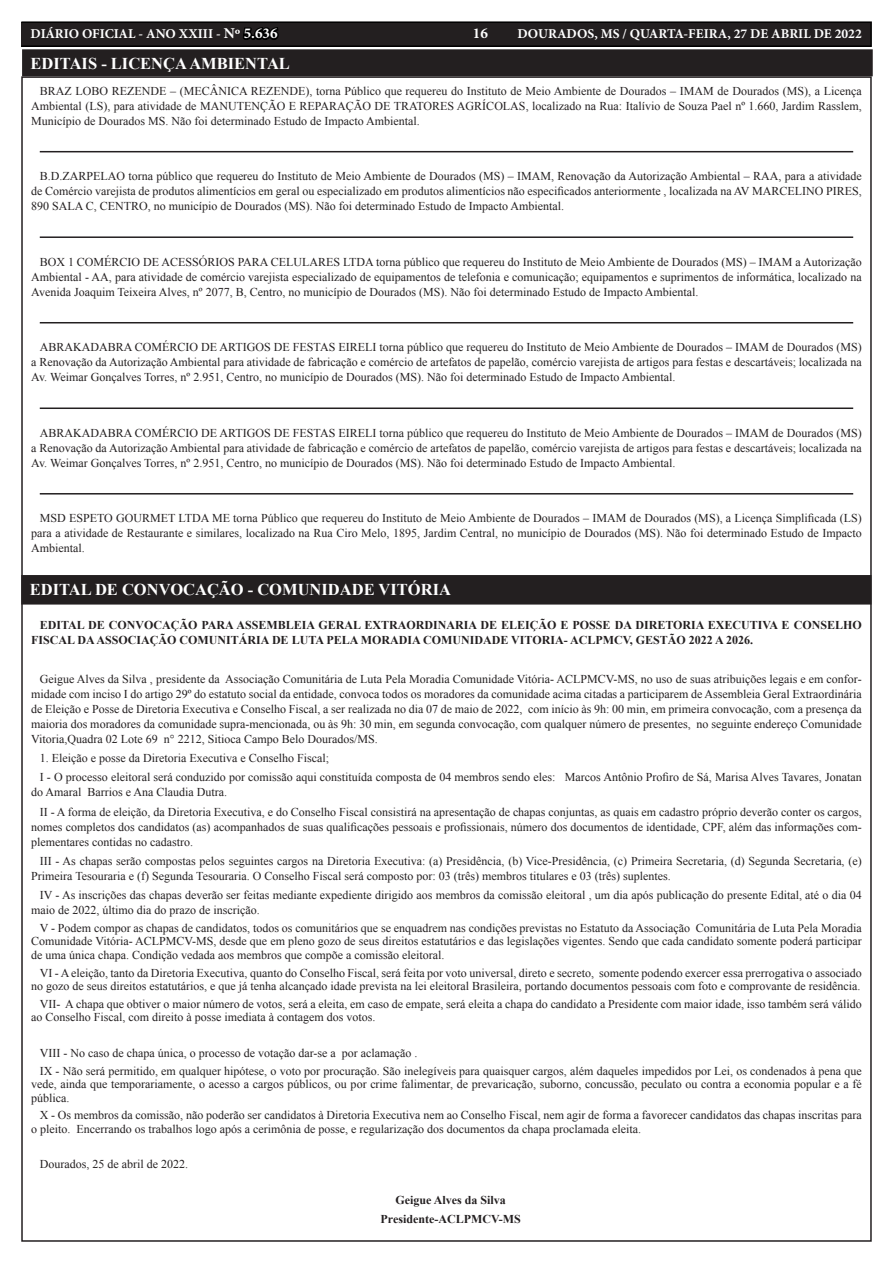
<style>
.page{position:relative;width:893px;height:1263px;background:#fff}
.page>*{position:absolute;margin:0;border:0;box-sizing:border-box;transform-origin:0 0}
.TEXTO{font:700 16.5px "Times New Roman";color:#fff}
.t1{font:700 15px "Minion Pro";color:#fff}
.t2{font:700 13.5px "Minion Pro";color:#fff}
.TEXTO-2{font:12px/15px "Times New Roman";color:#231f20;text-align:justify}
.TEXTO-3{font:700 12px/15px "Times New Roman";color:#231f20}
.s1{font-size:15px}
.s2{font-size:15px;color:#000}
</style>
<div class="page">
<div style="left:21px;top:22px;width:850px;height:24px;background:#231f20"></div>
<div style="left:21px;top:21px;width:851px;height:26px;border:2px solid #000"></div>
<hr style="left:40px;top:151px;width:813px;height:1px;background:#231f20">
<hr style="left:40px;top:236px;width:813px;height:2px;background:#231f20">
<hr style="left:40px;top:322px;width:813px;height:1px;background:#231f20">
<hr style="left:40px;top:407px;width:813px;height:2px;background:#231f20">
<hr style="left:40px;top:493px;width:813px;height:1px;background:#231f20">
<div style="left:23px;top:577px;width:846px;height:25px;background:#231f20"></div>
<div style="left:21px;top:575px;width:850px;height:29px;border:4px solid #231f20"></div>
<div style="left:24px;top:51px;width:847px;height:23px;background:#231f20"></div>
<div style="left:22px;top:49px;width:851px;height:27px;border:4px solid #231f20"></div>
<p class="t2" style="left:31px;top:25px;width:248px">DIÁRIO OFICIAL - ANO XXIII - <span class="s1">Nº</span> <span class="s2">5.636</span></p>
<p class="t1" style="left:473px;top:23px;width:17px">16</p>
<p class="t2" style="left:517px;top:25px;width:346px">DOURADOS, MS / QUARTA-FEIRA, 27 DE ABRIL DE 2022</p>
<p class="TEXTO" style="left:31px;top:52px;width:261px">EDITAIS - LICENÇA AMBIENTAL</p>
<p class="TEXTO-2" style="left:31px;top:83px;width:832px;text-indent:9px">BRAZ LOBO REZENDE – (MECÂNICA REZENDE), torna Público que requereu do Instituto de Meio Ambiente de Dourados – IMAM de Dourados (MS), a Licença Ambiental (LS), para atividade de MANUTENÇÃO E REPARAÇÃO DE TRATORES AGRÍCOLAS, localizado na Rua: Italívio de Souza Pael nº 1.660, Jardim Rasslem, Município de Dourados MS. Não foi determinado Estudo de Impacto Ambiental.</p>
<p class="TEXTO-2" style="left:31px;top:168px;width:832px;text-indent:9px">B.D.ZARPELAO torna público que requereu do Instituto de Meio Ambiente de Dourados (MS) – IMAM, Renovação da Autorização Ambiental – RAA, para a atividade de Comércio varejista de produtos alimentícios em geral ou especializado em produtos alimentícios não especificados anteriormente , localizada na AV MARCELINO PIRES, 890 SALA C, CENTRO, no município de Dourados (MS). Não foi determinado Estudo de Impacto Ambiental.</p>
<p class="TEXTO-2" style="left:31px;top:254px;width:832px;text-indent:9px">BOX 1 COMÉRCIO DE ACESSÓRIOS PARA CELULARES LTDA torna público que requereu do Instituto de Meio Ambiente de Dourados (MS) – IMAM a Autorização Ambiental - AA, para atividade de comércio varejista especializado de equipamentos de telefonia e comunicação; equipamentos e suprimentos de informática, localizado na Avenida Joaquim Teixeira Alves, nº 2077, B, Centro, no município de Dourados (MS). Não foi determinado Estudo de Impacto Ambiental.</p>
<p class="TEXTO-2" style="left:31px;top:340px;width:832px;text-indent:9px">ABRAKADABRA COMÉRCIO DE ARTIGOS DE FESTAS EIRELI torna público que requereu do Instituto de Meio Ambiente de Dourados – IMAM de Dourados (MS) a Renovação da Autorização Ambiental para atividade de fabricação e comércio de artefatos de papelão, comércio varejista de artigos para festas e descartáveis; localizada na Av. Weimar Gonçalves Torres, nº 2.951, Centro, no município de Dourados (MS). Não foi determinado Estudo de Impacto Ambiental.</p>
<p class="TEXTO-2" style="left:31px;top:425px;width:832px;text-indent:9px">ABRAKADABRA COMÉRCIO DE ARTIGOS DE FESTAS EIRELI torna público que requereu do Instituto de Meio Ambiente de Dourados – IMAM de Dourados (MS) a Renovação da Autorização Ambiental para atividade de fabricação e comércio de artefatos de papelão, comércio varejista de artigos para festas e descartáveis; localizada na Av. Weimar Gonçalves Torres, nº 2.951, Centro, no município de Dourados (MS). Não foi determinado Estudo de Impacto Ambiental.</p>
<p class="TEXTO-2" style="left:31px;top:511px;width:832px;text-indent:9px">MSD ESPETO GOURMET LTDA ME torna Público que requereu do Instituto de Meio Ambiente de Dourados – IMAM de Dourados (MS), a Licença Simplificada (LS) para a atividade de Restaurante e similares, localizado na Rua Ciro Melo, 1895, Jardim Central, no município de Dourados (MS). Não foi determinado Estudo de Impacto Ambiental.</p>
<p class="TEXTO" style="left:30px;top:578px;width:423px">EDITAL DE CONVOCAÇÃO - COMUNIDADE VITÓRIA</p>
<p class="TEXTO-3" style="left:31px;top:617px;width:832px;text-indent:9px">EDITAL DE CONVOCAÇÃO PARA ASSEMBLEIA GERAL EXTRAORDINARIA DE ELEIÇÃO E POSSE DA DIRETORIA EXECUTIVA E CONSELHO<br>FISCAL DA ASSOCIAÇÃO COMUNITÁRIA DE LUTA PELA MORADIA COMUNIDADE VITORIA- ACLPMCV, GESTÃO 2022 A 2026.</p>
<p class="TEXTO-2" style="left:31px;top:671px;width:832px;text-indent:9px">Geigue Alves da Silva , presidente da Associação Comunitária de Luta Pela Moradia Comunidade Vitória- ACLPMCV-MS, no uso de suas atribuições legais e em confor&shy;midade com inciso I do artigo 29º do estatuto social da entidade, convoca todos os moradores da comunidade acima citadas a participarem de Assembleia Geral Extraordinária de Eleição e Posse de Diretoria Executiva e Conselho Fiscal, a ser realizada no dia 07 de maio de 2022, com início às 9h: 00 min, em primeira convocação, com a presença da maioria dos moradores da comunidade supra-mencionada, ou às 9h: 30 min, em segunda convocação, com qualquer número de presentes, no seguinte endereço Comunidade Vitoria,Quadra 02 Lote 69 n° 2212, Sitioca Campo Belo Dourados/MS.</p>
<p class="TEXTO-2" style="left:40px;top:750px;width:291px">1. Eleição e posse da Diretoria Executiva e Conselho Fiscal;</p>
<p class="TEXTO-2" style="left:31px;top:770px;width:832px;text-indent:9px">I - O processo eleitoral será conduzido por comissão aqui constituída composta de 04 membros sendo eles: Marcos Antônio Profiro de Sá, Marisa Alves Tavares, Jonatan do Amaral Barrios e Ana Claudia Dutra.</p>
<p class="TEXTO-2" style="left:31px;top:804px;width:832px;text-indent:9px">II - A forma de eleição, da Diretoria Executiva, e do Conselho Fiscal consistirá na apresentação de chapas conjuntas, as quais em cadastro próprio deverão conter os cargos, nomes completos dos candidatos (as) acompanhados de suas qualificações pessoais e profissionais, número dos documentos de identidade, CPF, além das informações com&shy;plementares contidas no cadastro.</p>
<p class="TEXTO-2" style="left:31px;top:853px;width:832px;text-indent:9px">III - As chapas serão compostas pelos seguintes cargos na Diretoria Executiva: (a) Presidência, (b) Vice-Presidência, (c) Primeira Secretaria, (d) Segunda Secretaria, (e)<br>Primeira Tesouraria e (f) Segunda Tesouraria. O Conselho Fiscal será composto por: 03 (três) membros titulares e 03 (três) suplentes.</p>
<p class="TEXTO-2" style="left:31px;top:887px;width:832px;text-indent:9px">IV - As inscrições das chapas deverão ser feitas mediante expediente dirigido aos membros da comissão eleitoral , um dia após publicação do presente Edital, até o dia 04 maio de 2022, último dia do prazo de inscrição.</p>
<p class="TEXTO-2" style="left:31px;top:921px;width:832px;line-height:13.5px;text-indent:9px">V - Podem compor as chapas de candidatos, todos os comunitários que se enquadrem nas condições previstas no Estatuto da Associação Comunitária de Luta Pela Moradia Comunidade Vitória- ACLPMCV-MS, desde que em pleno gozo de seus direitos estatutários e das legislações vigentes. Sendo que cada candidato somente poderá participar de uma única chapa. Condição vedada aos membros que compõe a comissão eleitoral.</p>
<p class="TEXTO-2" style="left:31px;top:966px;width:832px;line-height:13.5px;text-align:right">VI - A eleição, tanto da Diretoria Executiva, quanto do Conselho Fiscal, será feita por voto universal, direto e secreto, somente podendo exercer essa prerrogativa o associado no gozo de seus direitos estatutários, e que já tenha alcançado idade prevista na lei eleitoral Brasileira, portando documentos pessoais com foto e comprovante de residência.</p>
<p class="TEXTO-2" style="left:31px;top:997px;width:832px;line-height:13.5px;text-indent:9px">VII- A chapa que obtiver o maior número de votos, será a eleita, em caso de empate, será eleita a chapa do candidato a Presidente com maior idade, isso também será válido ao Conselho Fiscal, com direito à posse imediata à contagem dos votos.</p>
<p class="TEXTO-2" style="left:40px;top:1045px;width:379px">VIII - No caso de chapa única, o processo de votação dar-se a por aclamação .</p>
<p class="TEXTO-2" style="left:31px;top:1064px;width:832px;line-height:13.5px;text-indent:9px">IX - Não será permitido, em qualquer hipótese, o voto por procuração. São inelegíveis para quaisquer cargos, além daqueles impedidos por Lei, os condenados à pena que vede, ainda que temporariamente, o acesso a cargos públicos, ou por crime falimentar, de prevaricação, suborno, concussão, peculato ou contra a economia popular e a fé pública.</p>
<p class="TEXTO-2" style="left:31px;top:1108px;width:832px;line-height:13.5px;text-indent:9px">X - Os membros da comissão, não poderão ser candidatos à Diretoria Executiva nem ao Conselho Fiscal, nem agir de forma a favorecer candidatos das chapas inscritas para o pleito. Encerrando os trabalhos logo após a cerimônia de posse, e regularização dos documentos da chapa proclamada eleita.</p>
<p class="TEXTO-2" style="left:40px;top:1157px;width:150px">Dourados, 25 de abril de 2022.</p>
<p class="TEXTO-3" style="left:396px;top:1192px;width:112px">Geigue Alves da Silva</p>
<p class="TEXTO-3" style="left:381px;top:1211px;width:142px">Presidente-ACLPMCV-MS</p>
</div>
